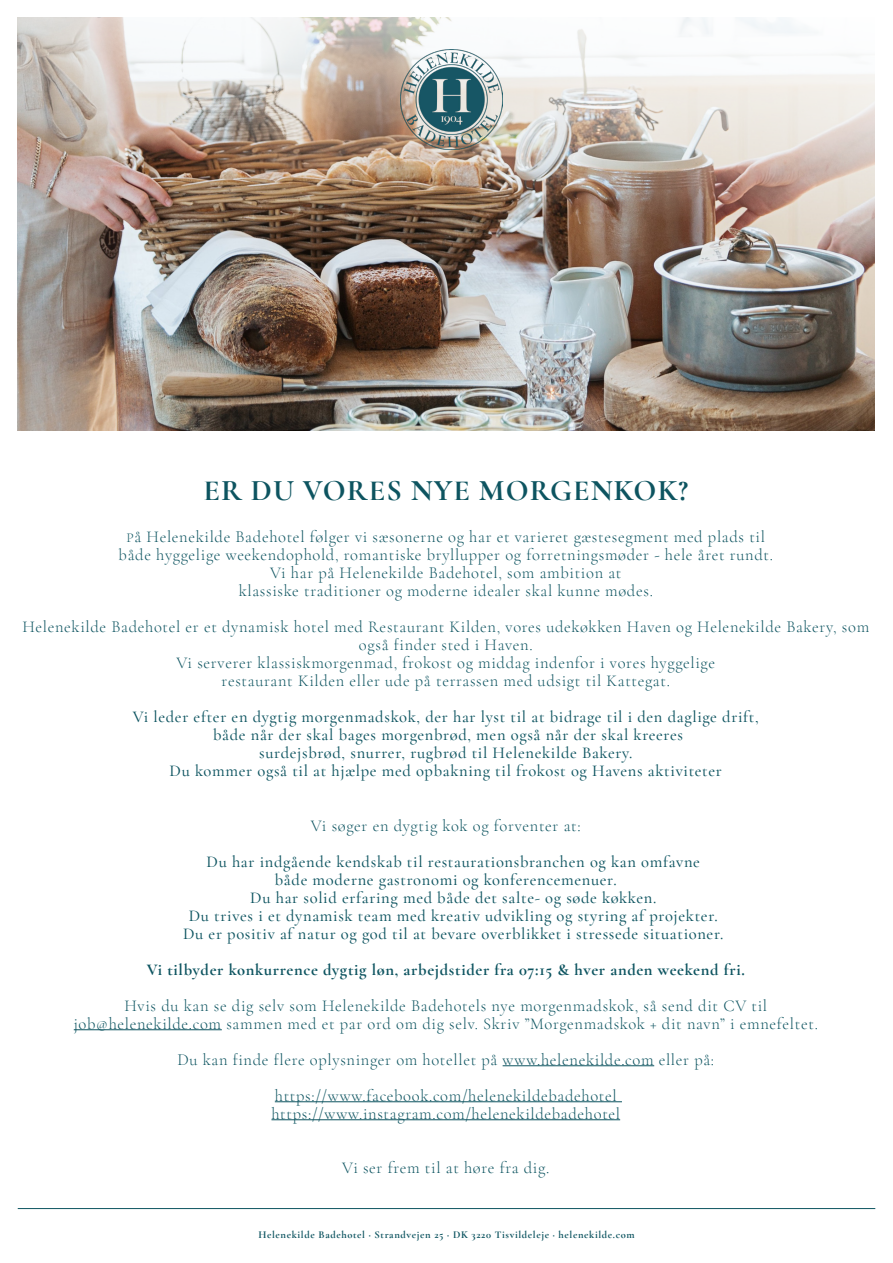
<style>
.page{position:relative;width:893px;height:1263px;background:#fff}
.page>*{position:absolute;margin:0;border:0;box-sizing:border-box;transform-origin:0 0}
.t1{font:700 30px "Cormorant Garamond";letter-spacing:.035em;color:#0d5460}
.t2{font:300 16.5px/18px "Cormorant Garamond";letter-spacing:.04em;color:#0d5460;text-align:center}
.t3{font:500 16.5px/18px "Cormorant Garamond";letter-spacing:.04em;color:#0d5460;text-align:center}
.t4{font:700 16.5px "Cormorant Garamond";letter-spacing:.04em;color:#0d5460}
.t5{font:700 10.5px "Cormorant Garamond";letter-spacing:.06em;color:#0d5460}
.s1{font-size:13.5px}
</style>
<div class="page">
<hr style="left:74px;top:1029px;width:148px;height:1px;background:#0d5460">
<hr style="left:503px;top:1065px;width:151px;height:1px;background:#0d5460">
<hr style="left:275px;top:1101px;width:347px;height:1px;background:#0d5460">
<hr style="left:271px;top:1119px;width:349px;height:1px;background:#0d5460">
<img style="left:17px;top:298px;width:858px;height:132px">
<hr style="left:18px;top:1208px;width:857px;height:1px;background:#0d5460">
<img style="left:17px;top:17px;width:858px;height:281px">
<img style="left:400px;top:50px;width:102px;height:99px">
<p class="t1" style="left:203px;top:472px;width:486px">ER DU VORES NYE MORGENKOK?</p>
<p class="t2" style="left:119px;top:528px;width:656px"><span class="s1">P</span>å Helenekilde Badehotel følger vi sæsonerne og har et varieret gæstesegment med plads til både hyggelige weekendophold, romantiske bryllupper og forretningsmøder - hele året rundt.</p>
<p class="t2" style="left:270px;top:564px;width:353px">Vi har på Helenekilde Badehotel, som ambition at</p>
<p class="t2" style="left:239px;top:582px;width:416px">klassiske traditioner og moderne idealer skal kunne mødes.</p>
<p class="t2" style="left:22px;top:618px;width:848px">Helenekilde Badehotel er et dynamisk hotel med Restaurant Kilden, vores udekøkken Haven og Helenekilde Bakery, som også finder sted i Haven.</p>
<p class="t2" style="left:177px;top:654px;width:540px">Vi serverer klassiskmorgenmad, frokost og middag indenfor i vores hyggelige</p>
<p class="t2" style="left:222px;top:672px;width:450px">restaurant Kilden eller ude på terrassen med udsigt til Kattegat.</p>
<p class="t3" style="left:133px;top:708px;width:627px">Vi leder efter en dygtig morgenmadskok, der har lyst til at bidrage til i den daglige drift,</p>
<p class="t3" style="left:213px;top:726px;width:471px">både når der skal bages morgenbrød, men også når der skal kreeres surdejsbrød, snurrer, rugbrød til Helenekilde Bakery.</p>
<p class="t3" style="left:170px;top:762px;width:554px">Du kommer også til at hjælpe med opbakning til frokost og Havens aktiviteter</p>
<p class="t2" style="left:311px;top:816px;width:271px">Vi søger en dygtig kok og forventer at:</p>
<p class="t3" style="left:207px;top:852px;width:495px">Du har indgående kendskab til restaurationsbranchen og kan omfavne</p>
<p class="t3" style="left:275px;top:870px;width:343px">både moderne gastronomi og konferencemenuer.</p>
<p class="t3" style="left:250px;top:888px;width:407px">Du har solid erfaring med både det salte- og søde køkken.</p>
<p class="t3" style="left:189px;top:906px;width:530px">Du trives i et dynamisk team med kreativ udvikling og styring af projekter.</p>
<p class="t3" style="left:183px;top:924px;width:542px">Du er positiv af natur og god til at bevare overblikket i stressede situationer.</p>
<p class="t4" style="left:147px;top:959px;width:599px">Vi tilbyder konkurrence dygtig løn, arbejdstider fra 07:15 &amp; hver anden weekend fri.</p>
<p class="t2" style="left:74px;top:996px;width:746px">Hvis du kan se dig selv som Helenekilde Badehotels nye morgenmadskok, så send dit CV til job@helenekilde.com sammen med et par ord om dig selv. Skriv ”Morgenmadskok + dit navn” i emnefeltet.</p>
<p class="t2" style="left:177px;top:1050px;width:538px">Du kan finde flere oplysninger om hotellet på www.helenekilde.com eller på:</p>
<p class="t2" style="left:275px;top:1086px;width:343px">https://www.facebook.com/helenekildebadehotel</p>
<p class="t2" style="left:271px;top:1104px;width:350px">https://www.instagram.com/helenekildebadehotel</p>
<p class="t2" style="left:342px;top:1158px;width:209px">Vi ser frem til at høre fra dig.</p>
<p class="t5" style="left:258px;top:1228px;width:378px">Helenekilde Badehotel · Strandvejen 25 · DK 3220 Tisvildeleje · helenekilde.com</p>
</div>
